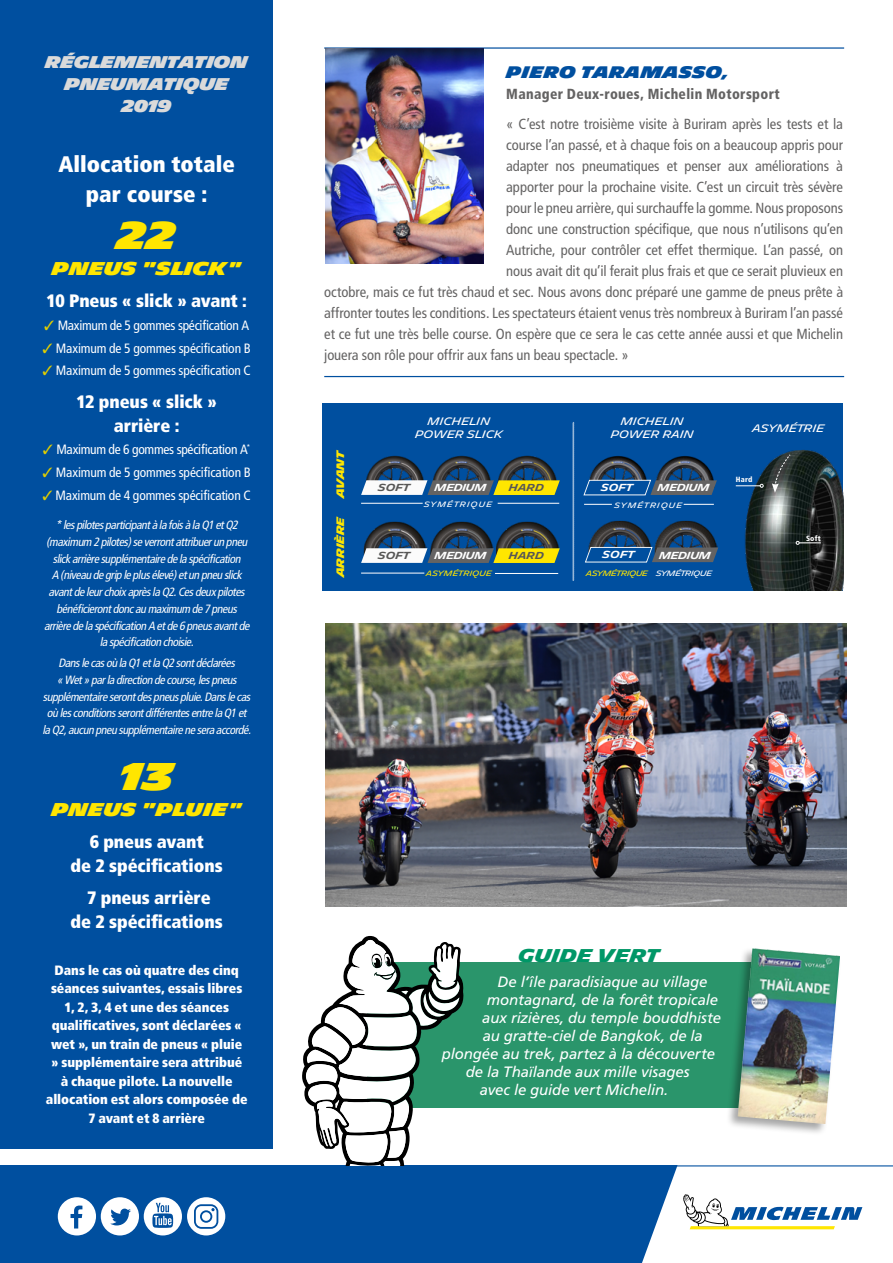
<style>
.page{position:relative;width:893px;height:1263px;background:#fff}
.page>*{position:absolute;margin:0;border:0;box-sizing:border-box;transform-origin:0 0}
.t1{font:900 37.5px "Michelin";color:#ffe600}
.t2{font:900 condensed 22.5px/29.2px "Frutiger";letter-spacing:.005em;color:#fff;text-align:center}
.t3{font:900 condensed 18px/23.9px "Frutiger";letter-spacing:-.005em;color:#fff;text-align:center}
.t4{font:900 18px "Michelin";letter-spacing:.005em;color:#ffe600}
.t5{font:700 18px "Michelin";color:#009767}
.t6{font:900 16.5px/22px "Michelin";letter-spacing:-.025em;color:#dadada;text-align:center}
.t7{font:900 16.2px "Michelin";letter-spacing:.005em;color:#004f9f}
.t8{font:italic 15px "Frutiger";letter-spacing:-.01em;color:#fff}
.t9{font:condensed 14.55px "Frutiger";letter-spacing:-.005em;color:#646363}
.t10{font:900 condensed 14.55px "Frutiger";letter-spacing:.025em;color:#646363;scale:.94 1}
.t11{font:900 condensed 13.5px/18.5px "Frutiger";letter-spacing:-.005em;color:#fff;text-align:center}
.t12{font:condensed 13.5px "Frutiger";letter-spacing:-.015em;color:#fff}
.t13{font:italic condensed 12px/16.6px "Frutiger";color:#fff;text-align:center}
.t14{font:10.5px/12.6px "Michelin";letter-spacing:-.005em;color:#fff;text-align:center}
.t15{font:700 10.5px "Michelin";color:#ffe600}
.t16{font:600 9.9px "Michelin";letter-spacing:-.04em;color:#fff}
.t17{font:600 9.9px "Michelin";color:#575756}
.t18{font:7.5px "Michelin";letter-spacing:.125em;color:#fff}
.t19{font:7.5px "Michelin";letter-spacing:-.04em;color:#ffe600}
.t20{font:7.5px "Michelin";letter-spacing:.005em;color:#ffe600}
.t21{font:7.5px "Michelin";letter-spacing:-.05em;color:#fff}
.t22{font:900 condensed 7.5px "Frutiger";letter-spacing:.03em;color:#fff}
.s1{color:#e1ce00}
</style>
<div class="page">
<div style="left:0;top:1165px;width:893px;height:98px;background:#004f9f"></div>
<svg style="left:58px;top:1197px;width:124px;height:38px"></svg>
<svg style="left:642px;top:1165px;width:251px;height:98px;background:#dce6eb"></svg>
<div style="left:187px;top:1197px;width:38px;height:38px;background:#fff;border-radius:50%"></div>
<svg style="left:194px;top:1204px;width:24px;height:25px"></svg>
<div style="left:367px;top:962px;width:457px;height:146px;background:#2a956b"></div>
<img style="left:325px;top:623px;width:521px;height:283px">
<div style="left:725px;top:947px;width:116px;height:189px;background:#000;opacity:.35"></div>
<img style="left:738px;top:948px;width:102px;height:176px">
<div style="left:0;top:0;width:272px;height:1148px;background:#004f9f"></div>
<hr style="left:324px;top:47px;width:520px;height:2px;background:#004f9f">
<hr style="left:324px;top:376px;width:520px;height:1px;background:#004f9f">
<img style="left:325px;top:48px;width:158px;height:216px">
<svg style="left:302px;top:936px;width:162px;height:229px"></svg>
<div style="left:322px;top:403px;width:521px;height:187px;background:#004f9f"></div>
<img style="left:745px;top:450px;width:98px;height:140px">
<svg style="left:796px;top:541px;width:25px;height:4px"></svg>
<svg style="left:736px;top:484px;width:28px;height:4px"></svg>
<svg style="left:772px;top:454px;width:19px;height:39px"></svg>
<img style="left:588px;top:521px;width:63px;height:26px">
<img style="left:654px;top:521px;width:64px;height:26px">
<svg style="left:585px;top:547px;width:133px;height:15px"></svg>
<svg style="left:572px;top:422px;width:2px;height:159px"></svg>
<hr style="left:361px;top:503px;width:62px;height:1px;background:#fff">
<hr style="left:361px;top:573px;width:63px;height:1px;background:#fff">
<hr style="left:498px;top:503px;width:61px;height:1px;background:#fff">
<svg style="left:584px;top:504px;width:28px;height:1px"></svg>
<hr style="left:684px;top:504px;width:30px;height:1px;background:#fff">
<img style="left:366px;top:455px;width:58px;height:25px">
<img style="left:364px;top:521px;width:63px;height:27px">
<img style="left:433px;top:455px;width:58px;height:25px">
<img style="left:430px;top:521px;width:63px;height:27px">
<img style="left:498px;top:455px;width:59px;height:25px">
<img style="left:496px;top:521px;width:63px;height:27px">
<svg style="left:361px;top:480px;width:199px;height:15px;background:#b6b577"></svg>
<svg style="left:361px;top:548px;width:199px;height:15px;background:#b6b476"></svg>
<img style="left:589px;top:456px;width:61px;height:24px">
<img style="left:656px;top:456px;width:58px;height:24px">
<svg style="left:584px;top:480px;width:133px;height:15px"></svg>
<hr style="left:495px;top:573px;width:63px;height:1px;background:#fff">
<p class="t6" style="left:45px;top:51px;width:204px">RÉGLEMENTATION<br>PNEUMATIQUE<br>2019</p>
<h2 class="t2" style="left:58px;top:150px;width:178px">Allocation totale par course :</h2>
<h1 class="t1" style="left:117px;top:214px;width:60px">22</h1>
<p class="t4" style="left:52px;top:258px;width:191px">PNEUS " SLICK "</p>
<p class="t3" style="left:46px;top:289px;width:202px">10 Pneus « slick » avant :</p>
<p class="t12" style="left:44px;top:317px;width:206px"><span class="s1">✓</span> Maximum de 5 gommes spécification A</p>
<p class="t12" style="left:43px;top:340px;width:210px"><span class="s1">✓</span> Maximum de 5 gommes spécification B</p>
<p class="t12" style="left:43px;top:363px;width:210px"><span class="s1">✓</span> Maximum de 5 gommes spécification C</p>
<p class="t3" style="left:76px;top:389px;width:142px">12 pneus « slick » arrière :</p>
<p class="t12" style="left:43px;top:442px;width:209px"><span class="s1">✓</span> Maximum de 6 gommes spécification A<sup>*</sup></p>
<p class="t12" style="left:43px;top:465px;width:210px"><span class="s1">✓</span> Maximum de 5 gommes spécification B</p>
<p class="t12" style="left:43px;top:487px;width:210px"><span class="s1">✓</span> Maximum de 4 gommes spécification C</p>
<p class="t13" style="left:44px;top:517px;width:210px">*lespilotesparticipantàlafoisàlaQ1etQ2 (maximum 2pilotes)severrontattribuerunpneu slickarrièresupplémentairedelaspécification<br>A (niveaudegripleplusélevé)etunpneuslick avantdeleurchoixaprèslaQ2.Cesdeuxpilotes bénéficierontdoncaumaximum de7pneus arrièredelaspécificationA etde6pneusavantde laspécificationchoisie.</p>
<p class="t13" style="left:43px;top:655px;width:213px">DanslecasoùlaQ1etlaQ2sontdéclarées «Wet»parladirectiondecourse,lespneus supplémentaireserontdespneuspluie.Danslecas oùlesconditionsserontdifférentesentrelaQ1et laQ2,aucunpneusupplémentaireneseraaccordé.</p>
<h1 class="t1" style="left:120px;top:754px;width:55px">13</h1>
<p class="t4" style="left:51px;top:798px;width:192px">PNEUS " PLUIE "</p>
<p class="t3" style="left:71px;top:830px;width:154px">6 pneus avant<br>de 2 spécifications</p>
<p class="t3" style="left:71px;top:886px;width:154px">7 pneus arrière<br>de 2 spécifications</p>
<p class="t11" style="left:46px;top:961px;width:203px">Dans le cas où quatre des cinq séances suivantes, essais libres<br>1, 2, 3, 4 et une des séances qualificatives, sont déclarées « wet », un train de pneus « pluie » supplémentaire sera attribué à chaque pilote. La nouvelle allocation est alors composée de<br>7 avant et 8 arrière</p>
<p class="t7" style="left:506px;top:62px;width:224px">PIERO TARAMASSO,</p>
<p class="t10" style="left:506px;top:85px;width:293px">Manager Deux-roues, Michelin Motorsport</p>
<p class="t9" style="left:506px;top:116px;width:338px">« C’est notre troisième visite à Buriram après les tests et la</p>
<p class="t9" style="left:506px;top:137px;width:338px">course l’an passé, et à chaque fois on a beaucoup appris pour</p>
<p class="t9" style="left:506px;top:158px;width:338px">adapter nos pneumatiques et penser aux améliorations à</p>
<p class="t9" style="left:506px;top:179px;width:338px">apporter pour la prochaine visite. C’est un circuit très sévère</p>
<p class="t9" style="left:506px;top:200px;width:338px">pour le pneu arrière, qui surchauffe la gomme. Nous proposons</p>
<p class="t9" style="left:506px;top:221px;width:338px">donc une construction spécifique, que nous n’utilisons qu’en</p>
<p class="t9" style="left:506px;top:242px;width:338px">Autriche, pour contrôler cet effet thermique. L’an passé, on</p>
<p class="t9" style="left:506px;top:263px;width:338px">nous avait dit qu’il ferait plus frais et que ce serait pluvieux en</p>
<p class="t9" style="left:324px;top:284px;width:520px">octobre, mais ce fut très chaud et sec. Nous avons donc préparé une gamme de pneus prête à</p>
<p class="t9" style="left:324px;top:304px;width:520px">affronter toutes les conditions. Les spectateurs étaient venus très nombreux à Buriram l’an passé</p>
<p class="t9" style="left:324px;top:325px;width:520px">et ce fut une très belle course. On espère que ce sera le cas cette année aussi et que Michelin</p>
<p class="t9" style="left:324px;top:346px;width:306px">jouera son rôle pour offrir aux fans un beau spectacle. »</p>
<p class="t15" style="left:334px;top:498px;width:50px;rotate:-90deg">AVANT</p>
<p class="t15" style="left:334px;top:577px;width:63px;rotate:-90deg">ARRIÈRE</p>
<p class="t14" style="left:415px;top:416px;width:90px">MICHELIN<br>POWER SLICK</p>
<p class="t17" style="left:378px;top:482px;width:34px">SOFT</p>
<p class="t16" style="left:435px;top:482px;width:54px">MEDIUM</p>
<p class="t18" style="left:424px;top:499px;width:69px">SYMÉTRIQUE</p>
<p class="t17" style="left:509px;top:482px;width:37px">HARD</p>
<p class="t17" style="left:378px;top:550px;width:34px">SOFT</p>
<p class="t16" style="left:435px;top:550px;width:54px">MEDIUM</p>
<p class="t20" style="left:426px;top:569px;width:67px">ASYMÉTRIQUE</p>
<p class="t17" style="left:509px;top:550px;width:37px">HARD</p>
<p class="t14" style="left:611px;top:416px;width:85px">MICHELIN<br>POWER RAIN</p>
<p class="t16" style="left:601px;top:482px;width:34px">SOFT</p>
<p class="t16" style="left:658px;top:482px;width:54px">MEDIUM</p>
<p class="t18" style="left:614px;top:501px;width:69px">SYMÉTRIQUE</p>
<p class="t16" style="left:603px;top:549px;width:34px">SOFT</p>
<p class="t16" style="left:659px;top:549px;width:54px">MEDIUM</p>
<p class="t19" style="left:586px;top:569px;width:63px">ASYMÉTRIQUE</p>
<p class="t21" style="left:656px;top:569px;width:58px">SYMÉTRIQUE</p>
<p class="t14" style="left:752px;top:422px;width:74px">ASYMÉTRIE</p>
<p class="t22" style="left:736px;top:475px;width:18px">Hard</p>
<p class="t22" style="left:806px;top:534px;width:16px">Soft</p>
<p class="t5" style="left:518px;top:945px;width:143px">GUIDE VERT</p>
<p class="t8" style="left:498px;top:972px;width:211px">De l’île paradisiaque au village</p>
<p class="t8" style="left:487px;top:990px;width:233px">montagnard, de la forêt tropicale</p>
<p class="t8" style="left:482px;top:1008px;width:240px">aux rizières, du temple bouddhiste</p>
<p class="t8" style="left:483px;top:1026px;width:222px">au gratte-ciel de Bangkok, de la</p>
<p class="t8" style="left:442px;top:1044px;width:275px">plongée au trek, partez à la découverte</p>
<p class="t8" style="left:466px;top:1062px;width:225px">de la Thaïlande aux mille visages</p>
<p class="t8" style="left:480px;top:1080px;width:190px">avec le guide vert Michelin.</p>
</div>
